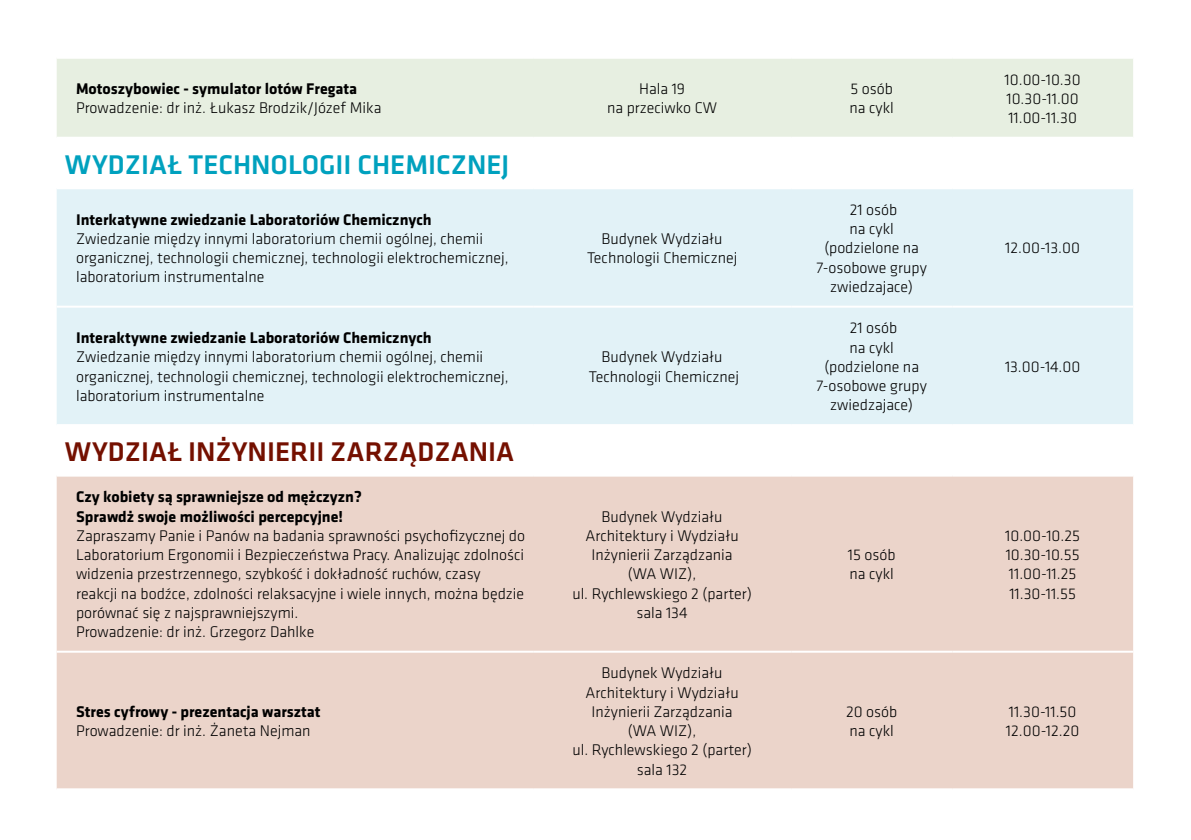
<style>
.page{position:relative;width:1191px;height:840px;background:#fff}
.page>*{position:absolute;margin:0;border:0;box-sizing:border-box;transform-origin:0 0}
.t1{font:500 28px "Klavika";color:#00a1be}
.t2{font:500 28px "Klavika";color:#741000}
.t3{font:300 16px/19.2px "Klavika";color:#000}
.t4{font:700 16px/19.2px "Klavika";color:#000}
</style>
<div class="page">
<div style="left:57px;top:59px;width:1076px;height:78px;background:#e7efe1"></div>
<div style="left:57px;top:189px;width:1076px;height:235px;background:#e2f2f7"></div>
<div style="left:57px;top:476px;width:1076px;height:311px;background:#ebd4ca"></div>
<hr style="left:57px;top:305px;width:476px;height:2px;background:#fff">
<hr style="left:533px;top:305px;width:258px;height:2px;background:#fff">
<hr style="left:791px;top:305px;width:161px;height:2px;background:#fff">
<hr style="left:952px;top:305px;width:181px;height:2px;background:#fff">
<hr style="left:57px;top:650px;width:476px;height:2px;background:#fff">
<hr style="left:533px;top:650px;width:258px;height:2px;background:#fff">
<hr style="left:791px;top:650px;width:161px;height:2px;background:#fff">
<hr style="left:952px;top:650px;width:181px;height:2px;background:#fff">
<p class="t4" style="left:76px;top:79px;width:283px">Motoszybowiec - symulator lotów Fregata</p>
<p class="t3" style="left:76px;top:98px;width:307px">Prowadzenie: dr inż. Łukasz Brodzik/Józef Mika</p>
<p class="t3" style="left:607px;top:79px;width:112px;text-align:center">Hala 19<br>na przeciwko CW</p>
<p class="t3" style="left:849px;top:79px;width:46px">5 osób na cykl</p>
<p class="t3" style="left:1004px;top:69px;width:78px;text-align:justify">10.00-10.30<br>10.30-11.00<br>11.00-11.30</p>
<h1 class="t1" style="left:65px;top:145px;width:446px">WYDZIAŁ TECHNOLOGII CHEMICZNEJ</h1>
<p class="t4" style="left:76px;top:210px;width:357px">Interkatywne zwiedzanie Laboratoriów Chemicznych</p>
<p class="t3" style="left:76px;top:229px;width:434px">Zwiedzanie między innymi laboratorium chemii ogólnej, chemii organicznej, technologii chemicznej, technologii elektrochemicznej, laboratorium instrumentalne</p>
<p class="t3" style="left:587px;top:229px;width:152px;text-align:center">Budynek Wydziału<br>Technologii Chemicznej</p>
<p class="t4" style="left:76px;top:328px;width:357px">Interaktywne zwiedzanie Laboratoriów Chemicznych</p>
<p class="t3" style="left:76px;top:347px;width:434px">Zwiedzanie między innymi laboratorium chemii ogólnej, chemii organicznej, technologii chemicznej, technologii elektrochemicznej, laboratorium instrumentalne</p>
<p class="t3" style="left:589px;top:347px;width:152px;text-align:center">Budynek Wydziału<br>Technologii Chemicznej</p>
<h1 class="t2" style="left:65px;top:432px;width:451px">WYDZIAŁ INŻYNIERII ZARZĄDZANIA</h1>
<p class="t4" style="left:76px;top:487px;width:287px">Czy kobiety są sprawniejsze od mężczyzn?<br>Sprawdż swoje możliwości percepcyjne!</p>
<p class="t3" style="left:76px;top:525px;width:450px">Zapraszamy Panie i Panów na badania sprawności psychofizycznej do Laboratorium Ergonomii i Bezpieczeństwa Pracy. Analizując zdolności widzenia przestrzennego, szybkość i dokładność ruchów, czasy reakcji na bodźce, zdolności relaksacyjne i wiele innych, można będzie porównać się z najsprawniejszymi.<br>Prowadzenie: dr inż. Grzegorz Dahlke</p>
<p class="t4" style="left:76px;top:702px;width:246px">Stres cyfrowy - prezentacja warsztat</p>
<p class="t3" style="left:76px;top:720px;width:236px">Prowadzenie: dr inż. Żaneta Nejman</p>
<p class="t3" style="left:572px;top:506px;width:181px;text-align:center">Budynek Wydziału<br>Architektury i Wydziału<br>Inżynierii Zarządzania<br>(WA WIZ),<br>ul. Rychlewskiego 2 (parter) sala 134</p>
<p class="t3" style="left:572px;top:663px;width:181px;text-align:center">Budynek Wydziału<br>Architektury i Wydziału<br>Inżynierii Zarządzania<br>(WA WIZ),<br>ul. Rychlewskiego 2 (parter) sala 132</p>
<p class="t3" style="left:816px;top:200px;width:112px;text-align:center">21 osób<br>na cykl (podzielone na<br>7-osobowe grupy zwiedzajace)</p>
<p class="t3" style="left:816px;top:318px;width:112px;text-align:center">21 osób<br>na cykl (podzielone na<br>7-osobowe grupy zwiedzajace)</p>
<p class="t3" style="left:848px;top:544px;width:49px">15 osób na cykl</p>
<p class="t3" style="left:1005px;top:238px;width:76px">12.00-13.00</p>
<p class="t3" style="left:1005px;top:356px;width:77px">13.00-14.00</p>
<p class="t3" style="left:1005px;top:525px;width:76px">10.00-10.25<br>10.30-10.55<br>11.00-11.25<br>11.30-11.55</p>
<p class="t3" style="left:846px;top:701px;width:53px">20 osób na cykl</p>
<p class="t3" style="left:1006px;top:701px;width:75px">11.30-11.50<br>12.00-12.20</p>
</div>
